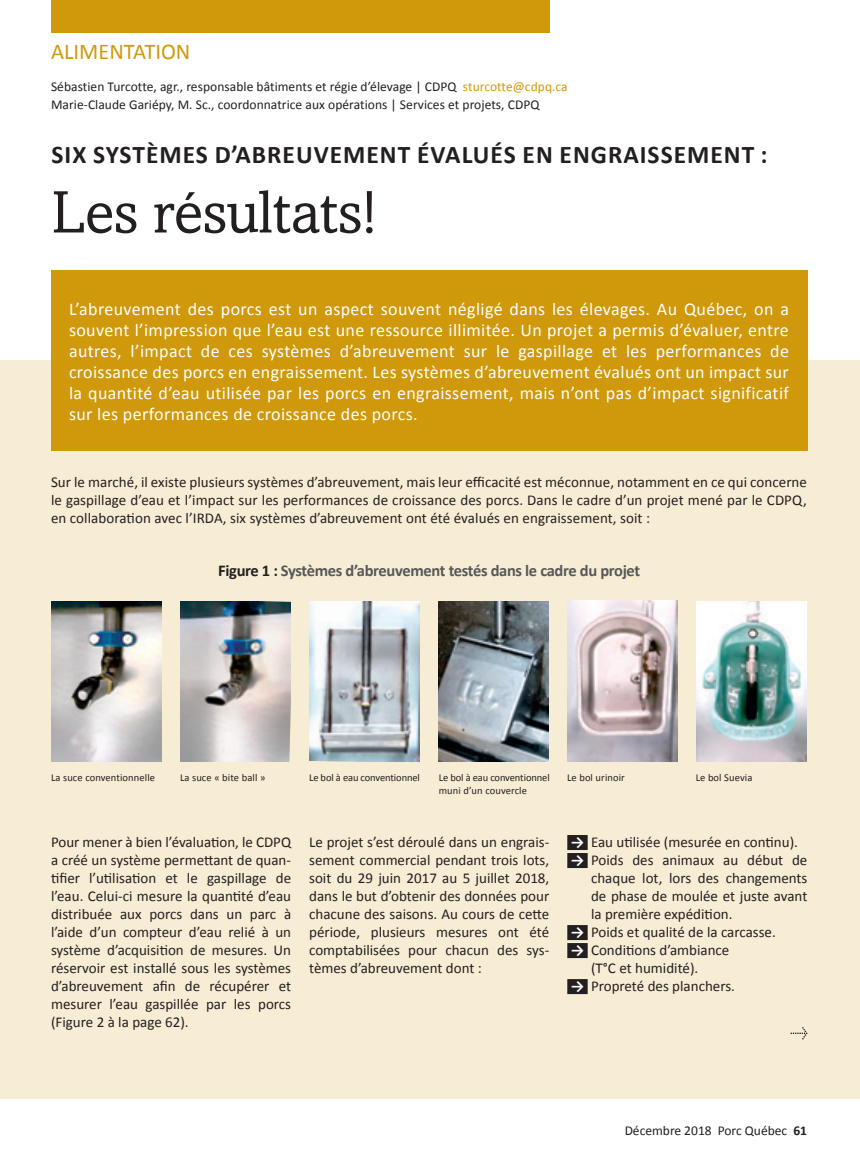
<style>
.page{position:relative;width:860px;height:1170px;background:#fff}
.page>*{position:absolute;margin:0;border:0;box-sizing:border-box;transform-origin:0 0}
.t1{font:60px "Amasis";letter-spacing:-.01em;color:#231f20}
.t2{font:700 25.5px "Calibri";letter-spacing:.04em;color:#231f20}
.t3{font:22.5px "Calibri";color:#d0990c}
.t4{font:18px/21px "Calibri";letter-spacing:.02em;color:#fff;text-align:justify}
.t5{font:700 16.5px "Calibri";letter-spacing:-.02em;color:#57585a}
.t6{font:15px/18px "Calibri";color:#231f20;text-align:justify}
.t7{font:13.5px/18px "Calibri";letter-spacing:.005em;color:#231f20}
.t8{font:10.5px/12.8px "Calibri";letter-spacing:-.01em;color:#231f20}
.t9{font:10.5px "Calibri";letter-spacing:.01em;color:#231f20}
.s1{color:#d0990c}
.s2{color:#231f20}
.s3{font-weight:700;color:#fff}
.s4{font-weight:700}
</style>
<div class="page">
<div style="left:0;top:361px;width:860px;height:738px;background:#f7ecd4"></div>
<div style="left:51px;top:0;width:498px;height:33px;background:#d0990c"></div>
<div style="left:51px;top:271px;width:756px;height:180px;background:#d0990c"></div>
<div style="left:567px;top:835px;width:21px;height:15px;background:#231f20"></div>
<div style="left:567px;top:853px;width:21px;height:15px;background:#231f20"></div>
<div style="left:567px;top:925px;width:21px;height:15px;background:#231f20"></div>
<div style="left:567px;top:943px;width:21px;height:15px;background:#231f20"></div>
<div style="left:567px;top:979px;width:21px;height:15px;background:#231f20"></div>
<img style="left:52px;top:601px;width:109px;height:160px">
<img style="left:181px;top:601px;width:109px;height:160px">
<img style="left:310px;top:601px;width:109px;height:160px">
<img style="left:439px;top:601px;width:109px;height:160px">
<img style="left:568px;top:601px;width:109px;height:160px">
<img style="left:696px;top:601px;width:111px;height:160px">
<svg style="left:790px;top:1027px;width:17px;height:12px"></svg>
<p class="t3" style="left:51px;top:38px;width:141px">ALIMENTATION</p>
<p class="t7" style="left:51px;top:77px;width:518px">Sébastien Turcotte, agr., responsable bâtiments et régie d’élevage | CDPQ <span class="s1">sturcotte@cdpq.ca<br></span>Marie-Claude Gariépy, M. Sc., coordonnatrice aux opérations | Services et projets, CDPQ</p>
<p class="t2" style="left:52px;top:138px;width:718px">SIX SYSTÈMES D’ABREUVEMENT ÉVALUÉS EN ENGRAISSEMENT :</p>
<p class="t1" style="left:51px;top:175px;width:327px">Les résultats!</p>
<p class="t4" style="left:69px;top:298px;width:722px">L’abreuvement des porcs est un aspect souvent négligé dans les élevages. Au Québec, on a souvent l’impression que l’eau est une ressource illimitée. Un projet a permis d’évaluer, entre autres, l’impact de ces systèmes d’abreuvement sur le gaspillage et les performances de croissance des porcs en engraissement. Les systèmes d’abreuvement évalués ont un impact sur la quantité d’eau utilisée par les porcs en engraissement, mais n’ont pas d’impact significatif sur les performances de croissance des porcs.</p>
<p class="t6" style="left:51px;top:473px;width:758px">Sur le marché, il existe plusieurs systèmes d’abreuvement, mais leur efficacité est méconnue, notamment en ce qui concerne le gaspillage d’eau et l’impact sur les performances de croissance des porcs. Dans le cadre d’un projet mené par le CDPQ, en collabora!on avec l’IRDA, six systèmes d’abreuvement ont été évalués en engraissement, soit :</p>
<p class="t5" style="left:218px;top:560px;width:423px"><span class="s2">Figure 1 :</span> Systèmes d’abreuvement testés dans le cadre du projet</p>
<p class="t9" style="left:180px;top:770px;width:87px">La suce « bite ball »</p>
<p class="t8" style="left:309px;top:770px;width:112px">Le bol à eau conventionnel</p>
<p class="t9" style="left:567px;top:770px;width:59px">Le bol urinoir</p>
<p class="t9" style="left:696px;top:770px;width:58px">Le bol Suevia</p>
<p class="t9" style="left:51px;top:770px;width:106px">La suce conventionnelle</p>
<p class="t8" style="left:439px;top:771px;width:112px">Le bol à eau conventionnel muni d’un couvercle</p>
<p class="t6" style="left:51px;top:833px;width:242px">Pour mener à bien l’évalua!on, le CDPQ a créé un système perme"ant de quan-!fier l’u!lisa!on et le gaspillage de l’eau. Celui-ci mesure la quan!té d’eau distribuée aux porcs dans un parc à l’aide d’un compteur d’eau relié à un système d’acquisi!on de mesures. Un réservoir est installé sous les systèmes d’abreuvement afin de récupérer et mesurer l’eau gaspillée par les porcs (Figure 2 à la page 62).</p>
<p class="t6" style="left:309px;top:833px;width:242px">Le projet s’est déroulé dans un engrais&shy;sement commercial pendant trois lots, soit du 29 juin 2017 au 5 juillet 2018, dans le but d’obtenir des données pour chacune des saisons. Au cours de ce"e période, plusieurs mesures ont été comptabilisées pour chacun des sys&shy;tèmes d’abreuvement dont :</p>
<p class="t6" style="left:571px;top:833px;width:229px"><span class="s3">→</span> Eau u!lisée (mesurée en con!nu).</p>
<p class="t6" style="left:591px;top:851px;width:218px;text-indent:-20px"><span class="s3">→</span> Poids des animaux au début de chaque lot, lors des changements de phase de moulée et juste avant la première expédi!on.</p>
<p class="t6" style="left:571px;top:923px;width:207px"><span class="s3">→</span> Poids et qualité de la carcasse.</p>
<p class="t6" style="left:591px;top:941px;width:140px;text-indent:-20px"><span class="s3">→</span> Condi!ons d’ambiance (T°C et humidité).</p>
<p class="t6" style="left:571px;top:977px;width:166px"><span class="s3">→</span> Propreté des planchers.</p>
<p class="t7" style="left:625px;top:1121px;width:184px">Décembre 2018 Porc Québec <span class="s4">61</span></p>
</div>
